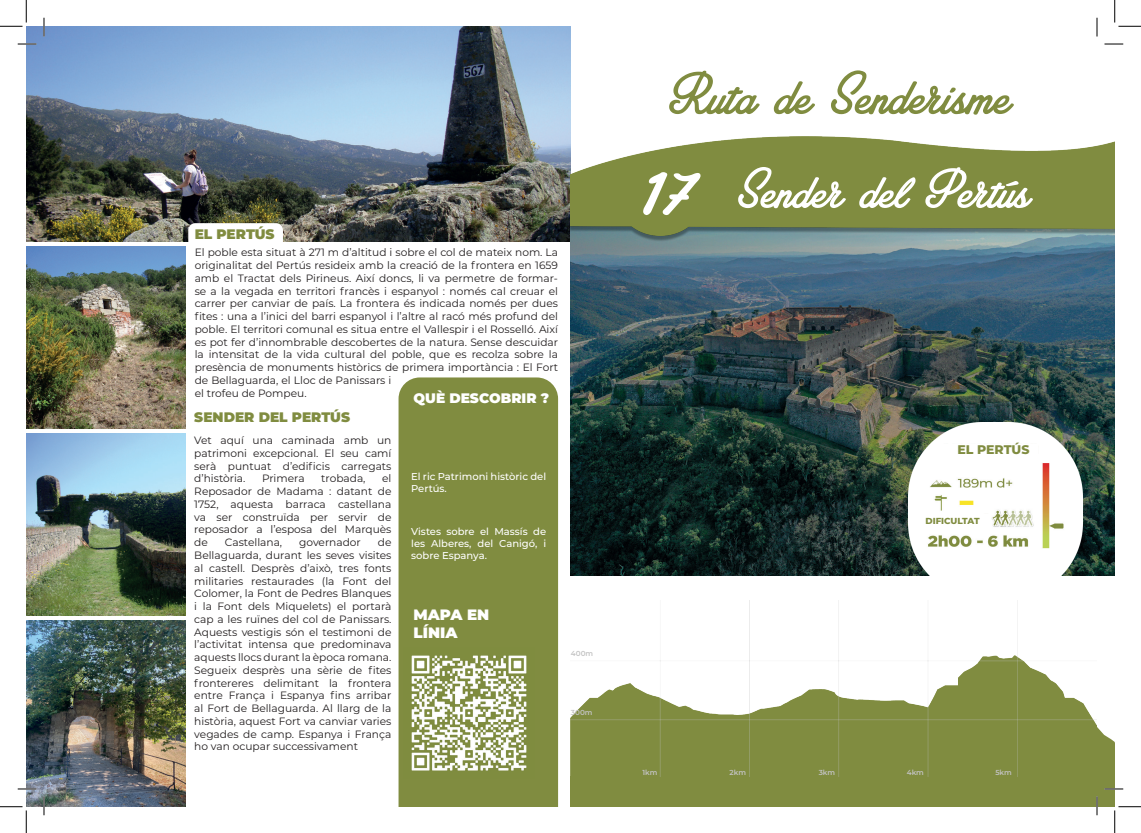
<style>
.page{position:relative;width:1141px;height:833px;background:#fff}
.page>*{position:absolute;margin:0;border:0;box-sizing:border-box;transform-origin:0 0}
.t1{font:62.5px "Amplify";color:#808c40}
.t2{font:58.75px "Amplify";color:#fff}
.t3{font:900 15px/18px "Montserrat";color:#fff}
.t4{font:900 13.75px "Montserrat";color:#808c40}
.t5{font:900 13.75px "Montserrat";color:#fff}
.t6{font:800 12.5px "Montserrat";letter-spacing:-.005em;color:#808c40}
.t7{font:10.62px/12.8px "Montserrat";color:#231f20;text-align:justify}
.t8{font:500 10px/12px "Montserrat";color:#fff}
.t9{font:800 8.75px "Montserrat";color:#808c40}
.t10{font:600 7.25px "Montserrat";color:#c3c3c3}
.s1{font-size:92.5px}
</style>
<div class="page">
<img style="left:26px;top:26px;width:544px;height:215px">
<img style="left:570px;top:241px;width:544px;height:334px">
<img style="left:570px;top:136px;width:544px;height:105px">
<div style="left:570px;top:775px;width:544px;height:31px;background:#808c40"></div>
<img style="left:26px;top:246px;width:160px;height:182px">
<img style="left:26px;top:433px;width:160px;height:182px">
<img style="left:26px;top:620px;width:160px;height:186px">
<div style="left:188px;top:223px;width:95px;height:26px;background:#fff;border-radius:7px"></div>
<div style="left:398px;top:377px;width:160px;height:429px;background:#808c40"></div>
<img style="left:908px;top:422px;width:174px;height:154px">
<img style="left:403px;top:647px;width:131px;height:130px">
<div style="left:918px;top:514px;width:72px;height:12px;background:#fff"></div>
<div style="left:943px;top:444px;width:94px;height:12px;background:#fff"></div>
<img style="left:570px;top:600px;width:526px;height:176px">
<svg style="left:18px;top:43px;width:18px;height:2px"></svg>
<svg style="left:1104px;top:43px;width:19px;height:2px"></svg>
<svg style="left:18px;top:787px;width:18px;height:2px"></svg>
<svg style="left:1067px;top:723px;width:56px;height:66px"></svg>
<svg style="left:43px;top:18px;width:2px;height:18px"></svg>
<svg style="left:43px;top:796px;width:2px;height:18px"></svg>
<svg style="left:1096px;top:18px;width:1px;height:18px"></svg>
<svg style="left:1096px;top:796px;width:1px;height:18px"></svg>
<svg style="left:0;top:0;width:27px;height:27px"></svg>
<svg style="left:0;top:806px;width:27px;height:26px"></svg>
<svg style="left:1114px;top:0;width:26px;height:27px"></svg>
<svg style="left:1114px;top:806px;width:26px;height:26px"></svg>
<p class="t4" style="left:195px;top:223px;width:81px">EL PERTÚS</p>
<p class="t7" style="left:195px;top:245px;width:365px;text-align:left">El poble esta situat à 271 m d’altitud i sobre el col de mateix nom. La originalitat del Pertús resideix amb la creació de la frontera en 1659 amb el Tractat dels Pirineus. Així doncs, li va permetre de formar&shy;se a la vegada en territori francès i espanyol : només cal creuar el carrer per canviar de país. La frontera és indicada només per dues fites : una a l’inici del barri espanyol i l’altre al racó més profund del poble. El territori comunal es situa entre el Vallespir i el Rosselló. Així es pot fer d’innombrable descobertes de la natura. Sense descuidar la intensitat de la vida cultural del poble, que es recolza sobre la presència de monuments històrics de primera importància : El Fort de Bellaguarda, el Lloc de Panissars i<br>el trofeu de Pompeu.</p>
<p class="t7" style="left:194px;top:433px;width:199px">Vet aquí una caminada amb un patrimoni excepcional. El seu camí serà puntuat d’edificis carregats d’història.</p>
<p class="t5" style="left:413px;top:388px;width:137px">QUÈ DESCOBRIR ?</p>
<p class="t4" style="left:194px;top:407px;width:157px">SENDER DEL PERTÚS</p>
<p class="t8" style="left:411px;top:469px;width:136px">El ric Patrimoni històric del<br>Pertús.</p>
<p class="t8" style="left:411px;top:524px;width:136px;text-align:justify">Vistes sobre el Massís de les Alberes, del Canigó, i sobre Espanya.</p>
<p class="t7" style="left:194px;top:471px;width:199px;text-indent:188px">el Reposador de Madama : datant de 1752, aquesta barraca castellana va ser construïda per servir de reposador a l’esposa del Marquès de</p>
<p class="t7" style="left:262px;top:471px;width:44px">Primera</p>
<p class="t7" style="left:321px;top:471px;width:46px">trobada,</p>
<p class="t7" style="left:194px;top:535px;width:199px;text-indent:183px">de Bellaguarda, durant les seves visites al castell. Desprès d’això, tres fonts militaries restaurades (la Font del Colomer, la Font de Pedres Blanques i la Font dels Miquelets) el portarà cap a les ruïnes del col de Panissars.<br>Aquests vestigis són el testimoni de l’activitat intensa que predominava aquests llocs durant la època romana.<br>Segueix desprès una sèrie de fites frontereres delimitant la frontera entre França i Espanya fins arribar al Fort de Bellaguarda. Al llarg de la història, aquest Fort va canviar varies vegades de camp. Espanya i França ho van ocupar successivament</p>
<p class="t7" style="left:225px;top:535px;width:59px">Castellana,</p>
<p class="t7" style="left:299px;top:535px;width:63px">governador</p>
<h3 class="t3" style="left:413px;top:604px;width:77px">MAPA EN<br>LÍNIA</h3>
<p class="t10" style="left:571px;top:648px;width:24px">400m</p>
<p class="t10" style="left:571px;top:706px;width:23px">300m</p>
<h1 class="t1" style="left:668px;top:60px;width:343px">Ruta de Senderisme</h1>
<h2 class="t2" style="left:643px;top:157px;width:388px"><span class="s1">17</span> Sender del Pertús</h2>
<p class="t6" style="left:957px;top:440px;width:73px">EL PERTÚS</p>
<p class="t9" style="left:925px;top:514px;width:56px">DIFICULTAT</p>
<p class="t10" style="left:642px;top:766px;width:16px">1km</p>
<p class="t10" style="left:729px;top:766px;width:18px">2km</p>
<p class="t10" style="left:818px;top:766px;width:18px">3km</p>
<p class="t10" style="left:906px;top:766px;width:19px">4km</p>
<p class="t10" style="left:995px;top:766px;width:18px">5km</p>
</div>
